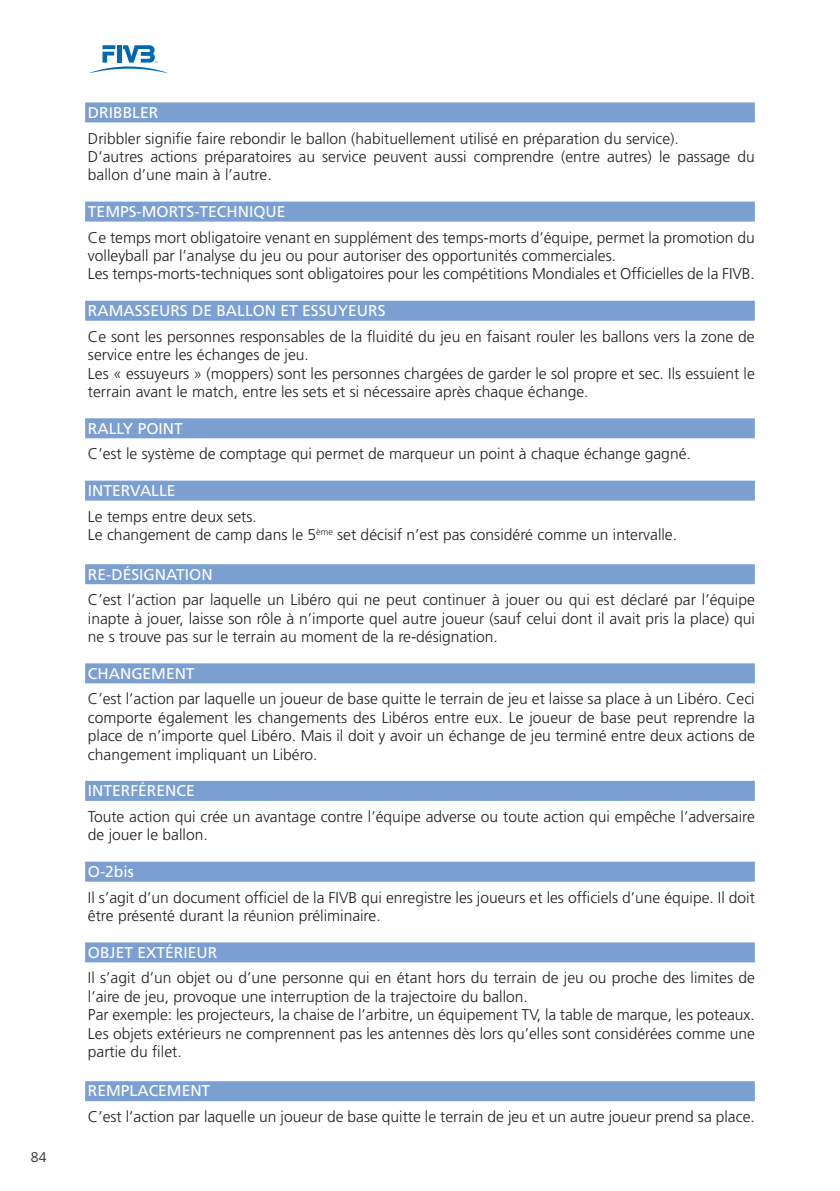
<style>
.page{position:relative;width:840px;height:1191px;background:#fff}
.page>*{position:absolute;margin:0;border:0;box-sizing:border-box;transform-origin:0 0}
.t1{font:300 15.6px/18.4px "Frutiger LT Std";color:#231f20}
.t2{font:15.6px "Frutiger LT Std";color:#fff}
.t3{font:300 14px "Frutiger LT Std";color:#231f20}
</style>
<div class="page">
<div style="left:85px;top:102px;width:669px;height:20px;background:#7c9fd2"></div>
<div style="left:85px;top:202px;width:669px;height:20px;background:#7c9fd2"></div>
<div style="left:85px;top:301px;width:669px;height:20px;background:#7c9fd2"></div>
<div style="left:85px;top:418px;width:669px;height:20px;background:#7c9fd2"></div>
<div style="left:85px;top:480px;width:669px;height:20px;background:#7c9fd2"></div>
<div style="left:85px;top:564px;width:669px;height:20px;background:#7c9fd2"></div>
<div style="left:85px;top:663px;width:669px;height:20px;background:#7c9fd2"></div>
<div style="left:85px;top:781px;width:669px;height:20px;background:#7c9fd2"></div>
<div style="left:85px;top:861px;width:669px;height:20px;background:#7c9fd2"></div>
<div style="left:85px;top:942px;width:669px;height:20px;background:#7c9fd2"></div>
<div style="left:85px;top:1081px;width:669px;height:20px;background:#7c9fd2"></div>
<svg style="left:89px;top:45px;width:78px;height:28px"></svg>
<p class="t3" style="left:31px;top:1149px;width:17px">84</p>
<p class="t2" style="left:88px;top:103px;width:72px">DRIBBLER</p>
<p class="t1" style="left:88px;top:129px;width:668px">Dribbler signifie faire rebondir le ballon (habituellement utilisé en préparation du service).<br>D’autres actions préparatoires au service peuvent aussi comprendre (entre autres) le passage du ballon d’une main à l’autre.</p>
<p class="t2" style="left:88px;top:202px;width:199px">TEMPS-MORTS-TECHNIQUE</p>
<p class="t1" style="left:88px;top:228px;width:668px">Ce temps mort obligatoire venant en supplément des temps-morts d’équipe, permet la promotion du volleyball par l’analyse du jeu ou pour autoriser des opportunités commerciales.<br>Les temps-morts-techniques sont obligatoires pour les compétitions Mondiales et Officielles de la FIVB.</p>
<p class="t2" style="left:88px;top:301px;width:299px">RAMASSEURS DE BALLON ET ESSUYEURS</p>
<p class="t1" style="left:88px;top:327px;width:668px">Ce sont les personnes responsables de la fluidité du jeu en faisant rouler les ballons vers la zone de service entre les échanges de jeu.<br>Les « essuyeurs » (moppers) sont les personnes chargées de garder le sol propre et sec. Ils essuient le terrain avant le match, entre les sets et si nécessaire après chaque échange.</p>
<p class="t2" style="left:88px;top:419px;width:96px">RALLY POINT</p>
<p class="t1" style="left:88px;top:445px;width:604px">C’est le système de comptage qui permet de marqueur un point à chaque échange gagné.</p>
<p class="t2" style="left:88px;top:481px;width:89px">INTERVALLE</p>
<p class="t1" style="left:88px;top:507px;width:590px">Le temps entre deux sets.<br>Le changement de camp dans le 5<sup>ème</sup> set décisif n’est pas considéré comme un intervalle.</p>
<p class="t2" style="left:88px;top:565px;width:126px">RE-DÉSIGNATION</p>
<p class="t1" style="left:88px;top:591px;width:668px;text-align:justify">C’est l’action par laquelle un Libéro qui ne peut continuer à jouer ou qui est déclaré par l’équipe inapte à jouer, laisse son rôle à n’importe quel autre joueur (sauf celui dont il avait pris la place) qui ne s trouve pas sur le terrain au moment de la re-désignation.</p>
<p class="t2" style="left:88px;top:664px;width:108px">CHANGEMENT</p>
<p class="t1" style="left:88px;top:690px;width:668px;text-align:justify">C’est l’action par laquelle un joueur de base quitte le terrain de jeu et laisse sa place à un Libéro. Ceci comporte également les changements des Libéros entre eux. Le joueur de base peut reprendre la place de n’importe quel Libéro. Mais il doit y avoir un échange de jeu terminé entre deux actions de changement impliquant un Libéro.</p>
<p class="t2" style="left:88px;top:781px;width:108px">INTERFÉRENCE</p>
<p class="t1" style="left:88px;top:807px;width:668px">Toute action qui crée un avantage contre l’équipe adverse ou toute action qui empêche l’adversaire de jouer le ballon.</p>
<p class="t2" style="left:88px;top:862px;width:47px">O-2bis</p>
<p class="t1" style="left:88px;top:888px;width:668px">Il s’agit d’un document officiel de la FIVB qui enregistre les joueurs et les officiels d’une équipe. Il doit être présenté durant la réunion préliminaire.</p>
<p class="t2" style="left:88px;top:943px;width:131px">OBJET EXTÉRIEUR</p>
<p class="t1" style="left:88px;top:969px;width:668px">Il s’agit d’un objet ou d’une personne qui en étant hors du terrain de jeu ou proche des limites de l’aire de jeu, provoque une interruption de la trajectoire du ballon.<br>Par exemple: les projecteurs, la chaise de l’arbitre, un équipement TV, la table de marque, les poteaux.<br>Les objets extérieurs ne comprennent pas les antennes dès lors qu’elles sont considérées comme une partie du filet.</p>
<p class="t2" style="left:88px;top:1081px;width:124px">REMPLACEMENT</p>
<p class="t1" style="left:88px;top:1107px;width:668px">C’est l’action par laquelle un joueur de base quitte le terrain de jeu et un autre joueur prend sa place.</p>
</div>
